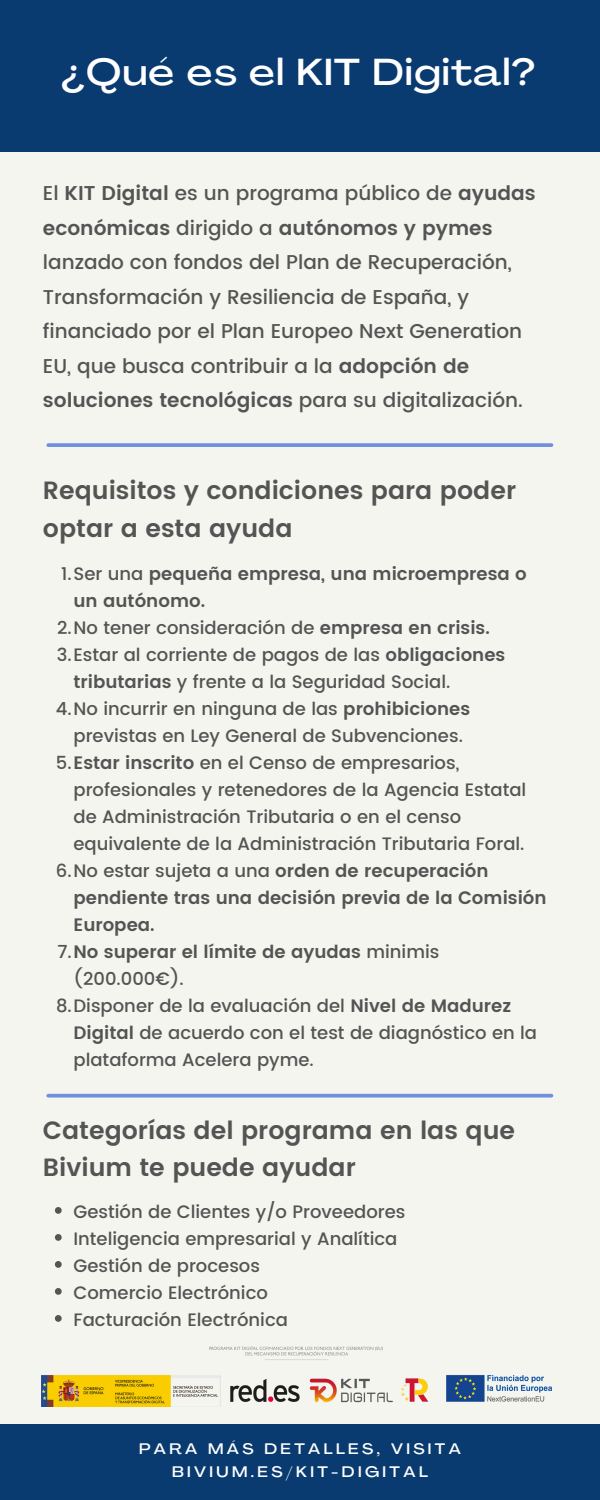
<style>
.page{position:relative;width:600px;height:1500px;background:#f5f5ef}
.page>*{position:absolute;margin:0;border:0;box-sizing:border-box;transform-origin:0 0}
.t1{font:500 expanded 37px "Agrandir";letter-spacing:.035em;color:#fff}
.t2{font:600 25px/37.5px "Poppins";color:#545454}
.t3{font:500 20px/34.5px "Poppins";color:#545454}
.t4{font:500 18px/27px "Poppins";color:#545454}
.t5{font:600 18px/27px "Poppins";color:#545454}
.t6{font:500 expanded 15.1px/23.3px "Agrandir";letter-spacing:.225em;color:#fff;text-align:center}
.s1{font-weight:600}
.s2{font-weight:500}
</style>
<div class="page">
<div style="left:0;top:0;width:600px;height:151px;background:#0a3b70"></div>
<div style="left:0;top:1424px;width:600px;height:76px;background:#0a3b70"></div>
<svg style="left:48px;top:443px;width:503px;height:4px;background:#7796de"></svg>
<svg style="left:48px;top:1094px;width:503px;height:4px;background:#7d9bde"></svg>
<img style="left:41px;top:1347px;width:511px;height:59px">
<svg style="left:55px;top:1207px;width:7px;height:7px"></svg>
<svg style="left:55px;top:1234px;width:7px;height:7px"></svg>
<svg style="left:55px;top:1261px;width:7px;height:7px"></svg>
<svg style="left:55px;top:1288px;width:7px;height:7px"></svg>
<svg style="left:55px;top:1315px;width:7px;height:7px"></svg>
<p class="t1" style="left:62px;top:58px;width:475px">¿Qué es el KIT Digital?</p>
<p class="t3" style="left:43px;top:176px;width:494px">El <span class="s1">KIT Digital</span> es un programa público de <span class="s1">ayudas económicas</span> dirigido a <span class="s1">autónomos y pymes </span>lanzado con fondos del Plan de Recuperación, Transformación y Resiliencia de España, y financiado por el Plan Europeo Next Generation EU, que busca contribuir a la <span class="s1">adopción de soluciones tecnológicas</span> para su digitalización.</p>
<p class="t2" style="left:43px;top:472px;width:475px">Requisitos y condiciones para poder optar a esta ayuda</p>
<p class="t5" style="left:74px;top:560px;width:455px;text-indent:-12px"><span class="s2">1.Ser una</span> pequeña empresa, una microempresa o un autónomo.</p>
<p class="t4" style="left:57px;top:614px;width:434px">2.No tener consideración de <span class="s1">empresa en crisis.</span></p>
<p class="t4" style="left:74px;top:641px;width:433px;text-indent:-17px">3.Estar al corriente de pagos de las <span class="s1">obligaciones tributarias</span> y frente a la Seguridad Social.</p>
<p class="t4" style="left:56px;top:695px;width:416px;text-align:center">4.No incurrir en ninguna de las <span class="s1">prohibiciones </span>previstas en Ley General de Subvenciones.</p>
<p class="t4" style="left:74px;top:749px;width:454px;text-indent:-18px">5.<span class="s1">Estar inscrito</span> en el Censo de empresarios, profesionales y retenedores de la Agencia Estatal de Administración Tributaria o en el censo equivalente de la Administración Tributaria Foral.</p>
<p class="t5" style="left:74px;top:857px;width:475px;text-indent:-18px"><span class="s2">6.No estar sujeta a una</span> orden de recuperación pendiente tras una decisión previa de la Comisión<br>Europea.</p>
<p class="t5" style="left:74px;top:938px;width:367px;text-indent:-16px"><span class="s2">7.</span>No superar el límite de ayudas <span class="s2">minimis (200.000€).</span></p>
<p class="t4" style="left:74px;top:992px;width:465px;text-indent:-17px">8.Disponer de la evaluación del <span class="s1">Nivel de Madurez<br>Digital</span> de acuerdo con el test de diagnóstico en la plataforma Acelera pyme.</p>
<p class="t2" style="left:43px;top:1111px;width:474px">Categorías del programa en las que<br>Bivium te puede ayudar</p>
<p class="t4" style="left:74px;top:1198px;width:333px">Gestión de Clientes y/o Proveedores</p>
<p class="t4" style="left:74px;top:1225px;width:326px">Inteligencia empresarial y Analítica</p>
<p class="t4" style="left:74px;top:1252px;width:188px">Gestión de procesos</p>
<p class="t4" style="left:74px;top:1279px;width:196px">Comercio Electrónico</p>
<p class="t4" style="left:74px;top:1306px;width:216px">Facturación Electrónica</p>
<p class="t6" style="left:139px;top:1438px;width:323px">PARA MÁS DETALLES, VISITA<br>BIVIUM.ES/KIT-DIGITAL</p>
</div>
